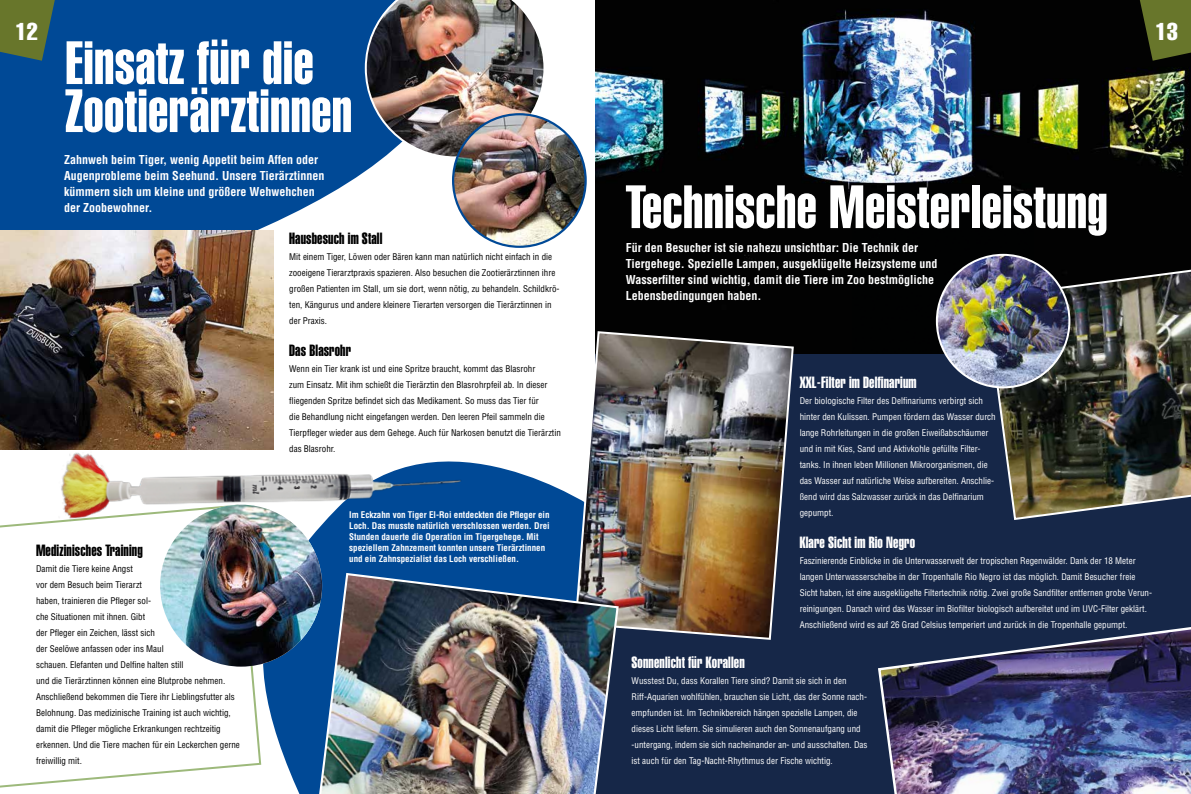
<style>
.page{position:relative;width:1191px;height:794px;background:#fff}
.page>*{position:absolute;margin:0;border:0;box-sizing:border-box;transform-origin:0 0}
.t1{font:60px/48px "Helvetica Extra Compressed";letter-spacing:.01em;color:#fff}
.t2{font:extra-condensed 24px "Helvetica";color:#fff}
.t3{font:16px "Helvetica Extra Compressed";letter-spacing:.01em;color:#fff}
.t4{font:16px "Helvetica Extra Compressed";letter-spacing:.01em;color:#000}
.t5{font:700 condensed 12px/16px "Helvetica";color:#fff}
.t6{font:condensed 9px/16px "Helvetica";color:#fff}
.t7{font:condensed 9px/16px "Helvetica";color:#000}
.t8{font:700 condensed 9px/11px "Helvetica";color:#fff}
</style>
<div class="page">
<div style="left:595px;top:0;width:596px;height:794px;background:#162748"></div>
<svg style="left:277px;top:466px;width:296px;height:328px;fill:#004996"></svg>
<svg style="left:0;top:0;width:488px;height:736px;fill:#004996"></svg>
<img style="left:595px;top:0;width:596px;height:353px">
<div style="left:852px;top:191px;width:181px;height:162px;background:#010202"></div>
<svg style="left:1139px;top:0;width:52px;height:61px;background:#545f23"></svg>
<svg style="left:0;top:0;width:55px;height:61px;background:#556d3e"></svg>
<img style="left:0;top:230px;width:273px;height:210px">
<img style="left:878px;top:627px;width:313px;height:167px">
<img style="left:573px;top:330px;width:222px;height:310px">
<img style="left:983px;top:263px;width:208px;height:257px">
<img style="left:365px;top:0;width:180px;height:158px">
<img style="left:453px;top:114px;width:132px;height:133px;border-radius:66px">
<img style="left:306px;top:572px;width:314px;height:222px">
<svg style="left:0;top:528px;width:262px;height:260px"></svg>
<img style="left:160px;top:504px;width:162px;height:162px;border-radius:81px">
<img style="left:0;top:440px;width:495px;height:88px">
<img style="left:937px;top:255px;width:132px;height:132px;border-radius:66px">
<h2 class="t2" style="left:16px;top:16px;width:24px">12</h2>
<h2 class="t2" style="left:1155px;top:16px;width:24px">13</h2>
<h1 class="t1" style="left:65px;top:39px;width:288px">Einsatz für die<br>Zootierärztinnen</h1>
<h3 class="t5" style="left:64px;top:152px;width:262px">Zahnweh beim Tiger, wenig Appetit beim Affen oder Augenprobleme beim Seehund. Unsere Tierärztinnen kümmern sich um kleine und größere Wehwehchen der Zoobewohner.</h3>
<h3 class="t4" style="left:289px;top:229px;width:95px">Hausbesuch im Stall</h3>
<p class="t7" style="left:289px;top:249px;width:272px">Mit einem Tiger, Löwen oder Bären kann man natürlich nicht einfach in die zooeigene Tierarztpraxis spazieren. Also besuchen die Zootierärztinnen ihre großen Patienten im Stall, um sie dort, wenn nötig, zu behandeln. Schildkrö&shy;ten, Kängurus und andere kleinere Tierarten versorgen die Tierärztinnen in der Praxis.</p>
<h3 class="t4" style="left:36px;top:541px;width:108px">Medizinisches Training</h3>
<p class="t7" style="left:36px;top:561px;width:205px">Damit die Tiere keine Angst<br>vor dem Besuch beim Tierarzt<br>haben, trainieren die Pfleger sol-<br>che Situationen mit ihnen. Gibt<br>der Pfleger ein Zeichen, lässt sich<br>der Seelöwe anfassen oder ins Maul<br>schauen. Elefanten und Delfine halten still<br>und die Tierärztinnen können eine Blutprobe nehmen.<br>Anschließend bekommen die Tiere ihr Lieblingsfutter als Belohnung. Das medizinische Training ist auch wichtig, damit die Pfleger mögliche Erkrankungen rechtzeitig erkennen. Und die Tiere machen für ein Leckerchen gerne freiwillig mit.</p>
<h3 class="t4" style="left:289px;top:341px;width:63px">Das Blasrohr</h3>
<p class="t7" style="left:289px;top:361px;width:273px">Wenn ein Tier krank ist und eine Spritze braucht, kommt das Blasrohr<br>zum Einsatz. Mit ihm schießt die Tierärztin den Blasrohrpfeil ab. In dieser fliegenden Spritze befindet sich das Medikament. So muss das Tier für<br>die Behandlung nicht eingefangen werden. Den leeren Pfeil sammeln die Tierpfleger wieder aus dem Gehege. Auch für Narkosen benutzt die Tierärztin das Blasrohr.</p>
<p class="t8" style="left:349px;top:509px;width:202px">Im Eckzahn von Tiger El-Roi entdeckten die Pfleger ein Loch. Das musste natürlich verschlossen werden. Drei Stunden dauerte die Operation im Tigergehege. Mit speziellem Zahnzement konnten unsere Tierärztinnen und ein Zahnspezialist das Loch verschließen.</p>
<h1 class="t1" style="left:626px;top:183px;width:483px">Technische Meisterleistung</h1>
<h3 class="t5" style="left:626px;top:240px;width:313px">Für den Besucher ist sie nahezu unsichtbar: Die Technik der Tiergehege. Spezielle Lampen, ausgeklügelte Heizsysteme und Wasserfilter sind wichtig, damit die Tiere im Zoo bestmögliche Lebensbedingungen haben.</h3>
<h3 class="t3" style="left:799px;top:373px;width:118px">XXL-Filter im Delfinarium</h3>
<p class="t6" style="left:799px;top:393px;width:198px">Der biologische Filter des Delfinariums verbirgt sich hinter den Kulissen. Pumpen fördern das Wasser durch lange Rohrleitungen in die großen Eiweißabschäumer und in mit Kies, Sand und Aktivkohle gefüllte Filter&shy;tanks. In ihnen leben Millionen Mikroorganismen, die das Wasser auf natürliche Weise aufbereiten. Anschlie&shy;ßend wird das Salzwasser zurück in das Delfinarium gepumpt.</p>
<h3 class="t3" style="left:799px;top:533px;width:117px">Klare Sicht im Rio Negro</h3>
<p class="t6" style="left:799px;top:553px;width:354px">Faszinierende Einblicke in die Unterwasserwelt der tropischen Regenwälder. Dank der 18 Meter langen Unterwasserscheibe in der Tropenhalle Rio Negro ist das möglich. Damit Besucher freie Sicht haben, ist eine ausgeklügelte Filtertechnik nötig. Zwei große Sandfilter entfernen grobe Verun&shy;reinigungen. Danach wird das Wasser im Biofilter biologisch aufbereitet und im UVC-Filter geklärt.<br>Anschließend wird es auf 26 Grad Celsius temperiert und zurück in die Tropenhalle gepumpt.</p>
<h3 class="t3" style="left:631px;top:653px;width:115px">Sonnenlicht für Korallen</h3>
<p class="t6" style="left:631px;top:673px;width:237px">Wusstest Du, dass Korallen Tiere sind? Damit sie sich in den Riff-Aquarien wohlfühlen, brauchen sie Licht, das der Sonne nach&shy;empfunden ist. Im Technikbereich hängen spezielle Lampen, die dieses Licht liefern. Sie simulieren auch den Sonnenaufgang und -untergang, indem sie sich nacheinander an- und ausschalten. Das ist auch für den Tag-Nacht-Rhythmus der Fische wichtig.</p>
</div>
